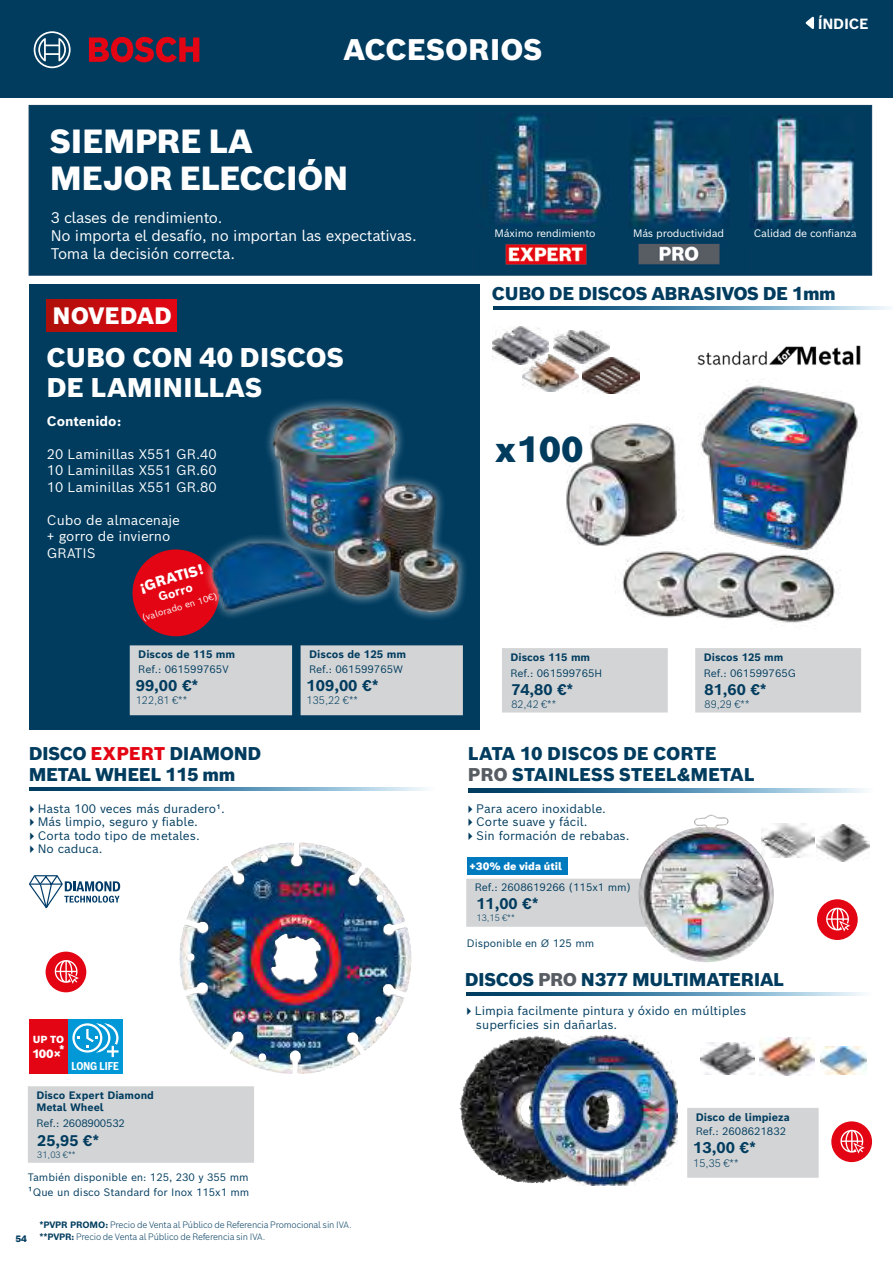
<style>
.page{position:relative;width:893px;height:1263px;background:#fff}
.page>*{position:absolute;margin:0;border:0;box-sizing:border-box;transform-origin:0 0}
.t1{font:900 35.1px "Bosch Sans";color:#013c5f}
.t2{font:900 32.7px/36.9px "Bosch Sans";letter-spacing:-.02em;color:#fff}
.t3{font:900 29.1px "Bosch Sans";color:#fff}
.t4{font:900 26.4px/30.2px "Bosch Sans";color:#fff}
.t5{font:900 23.1px "Bosch Sans";color:#fff}
.t6{font:900 18px/21px "Bosch Sans";letter-spacing:-.02em;color:#013c5f}
.t7{font:900 18px/21px "Bosch Sans";color:#013c5f}
.t8{font:700 15.15px "Bosch Sans";color:#013c5f}
.t9{font:15px/18px "Bosch Sans";letter-spacing:-.02em;color:#fff}
.t10{font:700 15px "Bosch Sans";color:#013c5f}
.t11{font:700 14.4px "Bosch Sans";letter-spacing:-.015em;color:#fff}
.t12{font:900 14.1px "Bosch Sans";color:#fff}
.t13{font:13.5px/16.5px "Bosch Sans";color:#fff;text-align:justify}
.t14{font:700 13.5px "Bosch Sans";color:#fff}
.t15{font:12px/13.5px "Bosch Sans";color:#013c5f}
.t16{font:700 12px "Bosch Sans";color:#fff}
.t17{font:900 11.85px "Bosch Sans";color:#fff}
.t18{font:700 11.1px "Bosch Sans Cond";color:#fff}
.t19{font:700 10.65px "Bosch Sans";color:#013c5f}
.t20{font:300 10.65px "Bosch Sans";color:#013c5f}
.t21{font:10.5px/15px "Bosch Sans";color:#013c5f}
.t22{font:10.5px "Bosch Sans";letter-spacing:-.02em;color:#fff}
.t23{font:700 10.5px/12.1px "Bosch Sans";color:#013c5f}
.t24{font:300 10.5px "Bosch Sans";color:#013c5f}
.t25{font:10.5px "Bosch Sans";letter-spacing:-.02em;color:#013c5f}
.t26{font:900 10.5px "Bosch Sans";color:#fff}
.t27{font:900 10.05px "Bosch Sans";color:#fff}
.t28{font:300 9px/12px "Bosch Sans";letter-spacing:-.02em;color:#013c5f}
.t29{font:9px "Bosch Sans";color:#fff}
.t30{font:900 9px "Bosch Sans";color:#013c5f}
.s1{color:#e30513}
.s2{font-weight:700}
.s3{color:#585d63}
</style>
<div class="page">
<svg style="left:29px;top:875px;width:92px;height:33px"></svg>
<div style="left:68px;top:1019px;width:55px;height:55px;background:#0098d6"></div>
<div style="left:30px;top:1019px;width:38px;height:55px;background:#e30513"></div>
<svg style="left:72px;top:1023px;width:47px;height:34px"></svg>
<svg style="left:30px;top:787px;width:397px;height:4px;background:#598dac"></svg>
<div style="left:28px;top:1086px;width:226px;height:77px;background:#d2d4d5"></div>
<div style="left:166px;top:829px;width:259px;height:259px;background:#fff;opacity:.75"></div>
<img style="left:187px;top:842px;width:101px;height:89px">
<div style="left:29px;top:105px;width:843px;height:171px;background:#013c5f;border:1px solid #063b5f"></div>
<img style="left:751px;top:116px;width:102px;height:111px">
<div style="left:749px;top:114px;width:106px;height:115px;border:1px solid #063b5f"></div>
<img style="left:638px;top:245px;width:82px;height:20px">
<div style="left:609px;top:243px;width:143px;height:31px;border:1px solid #063b5f"></div>
<img style="left:630px;top:118px;width:99px;height:109px">
<img style="left:489px;top:115px;width:115px;height:112px">
<img style="left:505px;top:245px;width:82px;height:20px">
<div style="left:472px;top:243px;width:131px;height:32px;border:1px solid #063b5f"></div>
<svg style="left:493px;top:306px;width:398px;height:4px;background:#598dac"></svg>
<div style="left:0;top:0;width:893px;height:98px;background:#013c5f"></div>
<svg style="left:89px;top:37px;width:110px;height:25px"></svg>
<svg style="left:34px;top:31px;width:37px;height:37px"></svg>
<img style="left:513px;top:1036px;width:16px;height:4px">
<img style="left:529px;top:1036px;width:149px;height:149px">
<div style="left:466px;top:879px;width:172px;height:48px;background:#d2d4d5"></div>
<img style="left:774px;top:823px;width:41px;height:34px">
<img style="left:816px;top:824px;width:54px;height:37px">
<img style="left:638px;top:815px;width:136px;height:147px">
<svg style="left:468px;top:788px;width:398px;height:4px;background:#598dac"></svg>
<div style="left:687px;top:1108px;width:132px;height:70px;background:#d2d4d5"></div>
<img style="left:759px;top:1038px;width:55px;height:38px">
<img style="left:700px;top:1042px;width:54px;height:32px">
<img style="left:820px;top:1047px;width:46px;height:27px">
<svg style="left:466px;top:992px;width:398px;height:4px;background:#598dac"></svg>
<div style="left:467px;top:857px;width:100px;height:17px;background:#007abf"></div>
<img style="left:493px;top:327px;width:52px;height:37px">
<img style="left:553px;top:331px;width:56px;height:18px">
<div style="left:514px;top:345px;width:73px;height:56px;background:#fff;opacity:.75"></div>
<img style="left:522px;top:354px;width:51px;height:38px">
<div style="left:573px;top:349px;width:75px;height:54px;background:#fff;opacity:.75"></div>
<img style="left:583px;top:358px;width:56px;height:21px">
<img style="left:555px;top:379px;width:303px;height:244px">
<img style="left:697px;top:345px;width:164px;height:21px">
<div style="left:502px;top:648px;width:166px;height:64px;background:#d2d4d5"></div>
<div style="left:695px;top:648px;width:166px;height:64px;background:#d2d4d5"></div>
<div style="left:29px;top:284px;width:450px;height:446px;background:#013c5f"></div>
<div style="left:46px;top:300px;width:131px;height:31px;background:linear-gradient(to right,#ae100a,#e30714)"></div>
<img style="left:232px;top:400px;width:233px;height:219px">
<svg style="left:129px;top:543px;width:163px;height:172px"></svg>
<div style="left:301px;top:645px;width:162px;height:70px;background:#d2d4d5"></div>
<svg style="left:805px;top:16px;width:9px;height:13px"></svg>
<div style="left:46px;top:951px;width:40px;height:41px;background:#e30513;border-radius:50%"></div>
<svg style="left:55px;top:960px;width:24px;height:24px"></svg>
<div style="left:817px;top:899px;width:41px;height:41px;background:#e30513;border-radius:50%"></div>
<svg style="left:826px;top:908px;width:24px;height:23px"></svg>
<div style="left:831px;top:1121px;width:41px;height:41px;background:#e30513;border-radius:50%"></div>
<svg style="left:840px;top:1130px;width:25px;height:23px"></svg>
<h3 class="t3" style="left:343px;top:25px;width:201px">ACCESORIOS</h3>
<p class="t11" style="left:818px;top:11px;width:52px">ÍNDICE</p>
<h2 class="t2" style="left:50px;top:120px;width:300px">SIEMPRE LA<br>MEJOR ELECCIÓN</h2>
<p class="t9" style="left:51px;top:207px;width:368px">3 clases de rendimiento.<br>No importa el desafío, no importan las expectativas.<br>Toma la decisión correcta.</p>
<h3 class="t5" style="left:53px;top:296px;width:121px">NOVEDAD</h3>
<h3 class="t4" style="left:46px;top:340px;width:299px">CUBO CON 40 DISCOS<br>DE LAMINILLAS</h3>
<p class="t14" style="left:47px;top:409px;width:76px">Contenido:</p>
<p class="t13" style="left:47px;top:444px;width:171px">20 Laminillas X551 GR.40<br>10 Laminillas X551 GR.60<br>10 Laminillas X551 GR.80</p>
<p class="t13" style="left:47px;top:510px;width:135px;text-align:left">Cubo de almacenaje + gorro de invierno<br>GRATIS</p>
<p class="t12" style="left:136px;top:576px;width:68px;rotate:-17deg">¡GRATIS!</p>
<p class="t16" style="left:156px;top:587px;width:37px;rotate:-16deg">Gorro</p>
<p class="t29" style="left:140px;top:611px;width:80px;rotate:-17deg">(valorado en 10€)</p>
<p class="t19" style="left:138px;top:645px;width:99px">Discos de 115 mm</p>
<p class="t21" style="left:138px;top:660px;width:92px">Ref.: 061599765V</p>
<p class="t8" style="left:136px;top:672px;width:64px">99,00 €*</p>
<p class="t20" style="left:136px;top:692px;width:53px">122,81 €**</p>
<p class="t19" style="left:309px;top:645px;width:99px">Discos de 125 mm</p>
<p class="t21" style="left:309px;top:660px;width:95px">Ref.: 061599765W</p>
<p class="t8" style="left:307px;top:672px;width:74px">109,00 €*</p>
<p class="t20" style="left:307px;top:692px;width:53px">135,22 €**</p>
<h3 class="t6" style="left:29px;top:741px;width:234px">DISCO <span class="s1">EXPERT</span> DIAMOND<br>METAL WHEEL 115 mm</h3>
<p class="t15" style="left:26px;top:801px;width:201px">✔Hasta 100 veces más duradero1.</p>
<p class="t15" style="left:26px;top:814px;width:174px">✔Más limpio, seguro y fiable.</p>
<p class="t15" style="left:26px;top:828px;width:176px">✔Corta todo tipo de metales.</p>
<p class="t15" style="left:26px;top:841px;width:78px">✔No caduca.</p>
<p class="t27" style="left:33px;top:1032px;width:33px">UP TO</p>
<p class="t17" style="left:32px;top:1045px;width:34px">100×*</p>
<p class="t18" style="left:71px;top:1058px;width:49px">LONG LIFE</p>
<p class="t23" style="left:36px;top:1088px;width:119px">Disco Expert Diamond<br>Metal Wheel</p>
<p class="t25" style="left:36px;top:1114px;width:90px">Ref.: 2608900532</p>
<p class="t10" style="left:37px;top:1128px;width:64px">25,95 €*</p>
<p class="t28" style="left:37px;top:1148px;width:40px">31,03 €**</p>
<p class="t21" style="left:28px;top:1168px;width:223px">También disponible en: 125, 230 y 355 mm<br>¹Que un disco Standard for Inox 115x1 mm</p>
<p class="t30" style="left:15px;top:1231px;width:13px">54</p>
<p class="t28" style="left:39px;top:1218px;width:314px"><span class="s2">*PVPR PROMO:</span> Precio de Venta al Público de Referencia Promocional sin IVA. <span class="s2">**PVPR:</span> Precio de Venta al Público de Referencia sin IVA.</p>
<p class="t22" style="left:494px;top:225px;width:102px">Máximo rendimiento</p>
<p class="t22" style="left:633px;top:224px;width:92px">Más productividad</p>
<p class="t22" style="left:754px;top:225px;width:104px">Calidad de confianza</p>
<h3 class="t6" style="left:492px;top:281px;width:345px">CUBO DE DISCOS ABRASIVOS DE 1mm</h3>
<h1 class="t1" style="left:495px;top:420px;width:90px">x100</h1>
<p class="t23" style="left:510px;top:650px;width:81px">Discos 115 mm</p>
<p class="t21" style="left:510px;top:665px;width:93px">Ref.: 061599765H</p>
<p class="t10" style="left:511px;top:677px;width:64px">74,80 €*</p>
<p class="t24" style="left:511px;top:696px;width:46px">82,42 €**</p>
<p class="t23" style="left:704px;top:650px;width:81px">Discos 125 mm</p>
<p class="t21" style="left:704px;top:665px;width:94px">Ref.: 061599765G</p>
<p class="t10" style="left:705px;top:677px;width:64px">81,60 €*</p>
<p class="t24" style="left:705px;top:696px;width:46px">89,29 €**</p>
<h3 class="t7" style="left:468px;top:741px;width:288px">LATA 10 DISCOS DE CORTE<br><span class="s3">PRO</span> STAINLESS STEEL&amp;METAL</h3>
<p class="t15" style="left:464px;top:800px;width:143px">✔Para acero inoxidable.</p>
<p class="t15" style="left:464px;top:814px;width:125px">✔Corte suave y fácil.</p>
<p class="t15" style="left:464px;top:827px;width:167px">✔Sin formación de rebabas.</p>
<p class="t26" style="left:470px;top:857px;width:94px">+30% de vida útil</p>
<p class="t21" style="left:475px;top:879px;width:158px">Ref.: 2608619266 (115x1 mm)</p>
<p class="t10" style="left:476px;top:891px;width:64px">11,00 €*</p>
<p class="t28" style="left:476px;top:911px;width:40px">13,15 €**</p>
<p class="t21" style="left:467px;top:934px;width:129px">Disponible en Ø 125 mm</p>
<h3 class="t6" style="left:465px;top:968px;width:321px">DISCOS <span class="s3">PRO</span> N377 MULTIMATERIAL</h3>
<p class="t15" style="left:476px;top:1003px;width:272px;text-indent:-13px">✔Limpia facilmente pintura y óxido en múltiples superficies sin dañarlas.</p>
<p class="t19" style="left:696px;top:1108px;width:96px">Disco de limpieza</p>
<p class="t21" style="left:696px;top:1123px;width:92px">Ref.: 2608621832</p>
<p class="t8" style="left:693px;top:1135px;width:64px">13,00 €*</p>
<p class="t20" style="left:693px;top:1154px;width:47px">15,35 €**</p>
</div>
